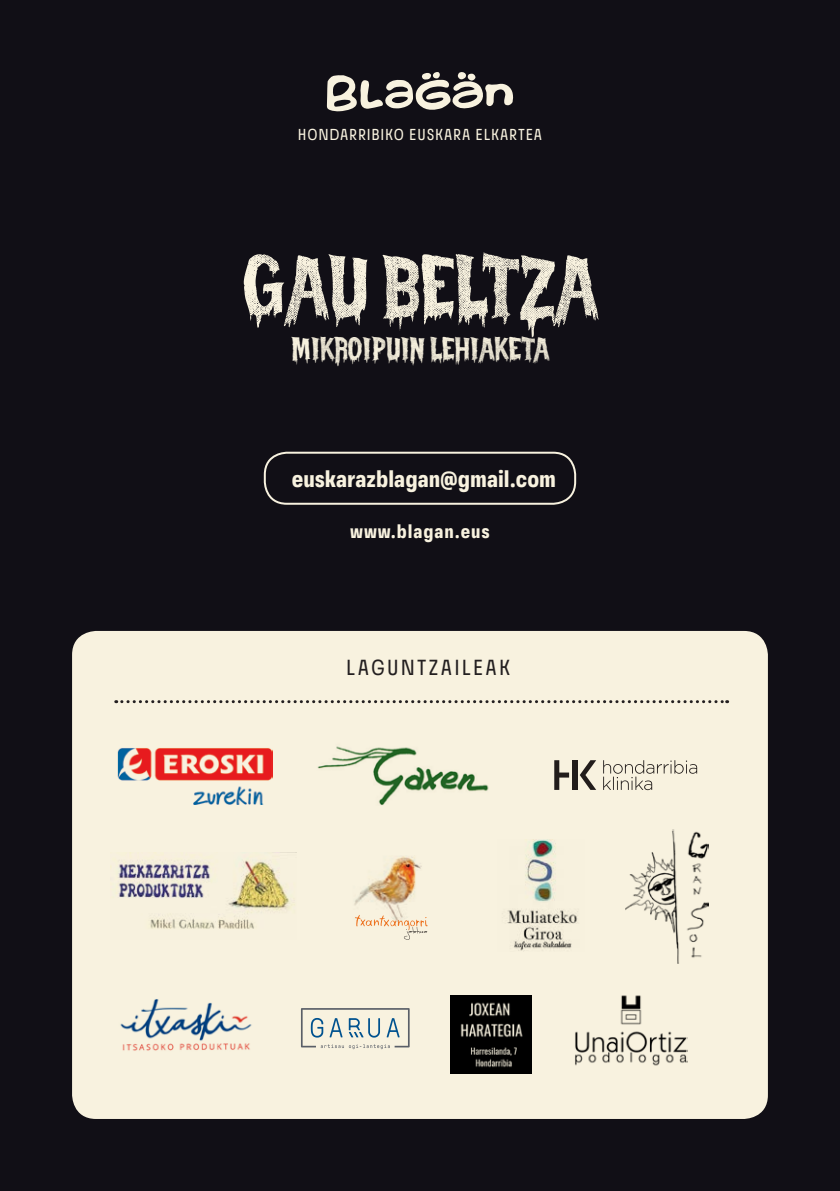
<style>
.page{position:relative;width:840px;height:1191px;background:#fff}
.page>*{position:absolute;margin:0;border:0;box-sizing:border-box;transform-origin:0 0}
.t1{font:80.8px "Halloweek";letter-spacing:-.04em;color:#f8f2df}
.t2{font:29.6px "Halloweek";letter-spacing:-.04em;color:#f8f2df}
.t3{font:700 22px "Grandis Condensed";color:#f8f2df}
.t4{font:22px "Grandis Condensed";letter-spacing:.1em;color:#231f20}
.t5{font:700 18px "Grandis Condensed";letter-spacing:.05em;color:#f8f2df}
.t6{font:16px "Grandis Condensed";letter-spacing:.05em;color:#f8f2df}
</style>
<div class="page">
<div style="left:0;top:0;width:839px;height:1191px;background:#110f16"></div>
<svg style="left:326px;top:72px;width:187px;height:40px"></svg>
<svg style="left:467px;top:74px;width:8px;height:7px"></svg>
<div style="left:264px;top:452px;width:312px;height:53px;border:2px solid #f8f2df;border-radius:22px"></div>
<div style="left:72px;top:631px;width:695px;height:488px;background:#f8f2df;border-radius:24px"></div>
<img style="left:118px;top:748px;width:154px;height:56px">
<img style="left:317px;top:746px;width:172px;height:59px">
<svg style="left:603px;top:760px;width:93px;height:30px"></svg>
<svg style="left:579px;top:760px;width:17px;height:30px"></svg>
<svg style="left:554px;top:760px;width:14px;height:30px"></svg>
<div style="left:572px;top:760px;width:5px;height:30px;background:#231f20"></div>
<img style="left:110px;top:852px;width:186px;height:77px">
<img style="left:625px;top:829px;width:83px;height:134px">
<img style="left:507px;top:839px;width:71px;height:112px">
<img style="left:354px;top:856px;width:68px;height:58px">
<svg style="left:355px;top:914px;width:72px;height:25px"></svg>
<img style="left:120px;top:999px;width:132px;height:52px">
<svg style="left:301px;top:1008px;width:108px;height:41px"></svg>
<img style="left:575px;top:995px;width:112px;height:71px">
<img style="left:450px;top:995px;width:81px;height:79px">
<svg style="left:116px;top:700px;width:611px;height:3px"></svg>
<p class="t6" style="left:298px;top:124px;width:245px">HONDARRIBIKO EUSKARA ELKARTEA</p>
<h1 class="t1" style="left:241px;top:238px;width:358px">GAU BELTZA</h1>
<h2 class="t2" style="left:290px;top:330px;width:260px">MIKROIPUIN LEHIAKETA</h2>
<h3 class="t3" style="left:291px;top:465px;width:265px">euskarazblagan@gmail.com</h3>
<p class="t5" style="left:350px;top:520px;width:141px">www.blagan.eus</p>
<h3 class="t4" style="left:346px;top:653px;width:165px">LAGUNTZAILEAK</h3>
</div>
